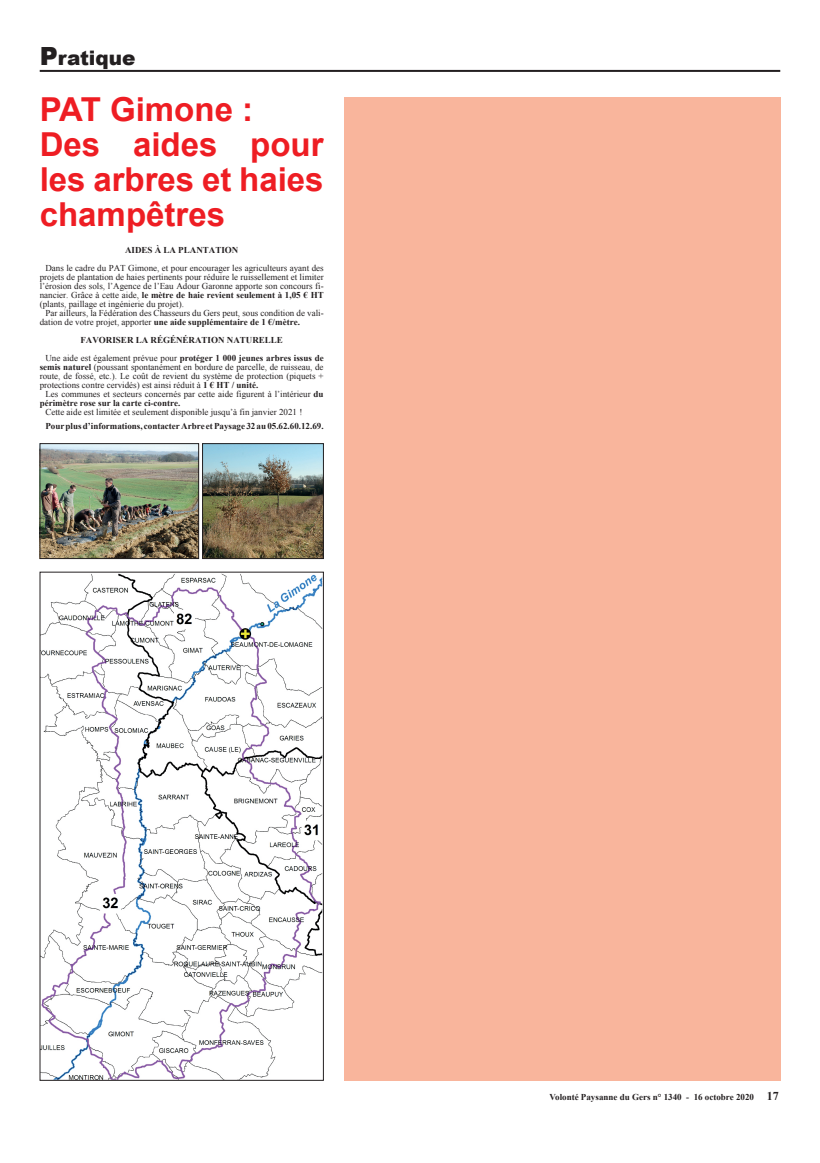
<style>
.page{position:relative;width:820px;height:1163px;background:#fff}
.page>*{position:absolute;margin:0;border:0;box-sizing:border-box;transform-origin:0 0}
.t1{font:700 33px/35px "Arial";color:#ee1d23}
.t2{font:900 20px "Arial";color:#231f20}
.t3{font:9px/9px "Times New Roman";color:#231f20;text-align:justify}
.t4{font:700 9px/18px "Times New Roman";color:#231f20}
.s1{font-size:25px}
.s2{font-weight:700}
.s3{font-weight:400}
.s4{font-size:12px}
</style>
<div class="page">
<hr style="left:40px;top:70px;width:740px;height:2px;background:#231f20">
<img style="left:42px;top:573px;width:279px;height:505px">
<img style="left:42px;top:445px;width:155px;height:111px">
<div style="left:40px;top:443px;width:159px;height:115px;border:1px solid #231f20"></div>
<img style="left:204px;top:445px;width:117px;height:111px">
<div style="left:202px;top:443px;width:121px;height:115px;border:1px solid #231f20"></div>
<div style="left:344px;top:97px;width:436px;height:983px;background:#f9b59c"></div>
<h2 class="t2" style="left:40px;top:43px;width:97px"><span class="s1">P</span>ratique</h2>
<h1 class="t1" style="left:40px;top:93px;width:285px">PAT Gimone :<br>Des aides pour les arbres et haies champêtres</h1>
<p class="t4" style="left:125px;top:241px;width:115px">AIDES À LA PLANTATION</p>
<p class="t3" style="left:40px;top:263px;width:285px;text-indent:6px">Dans le cadre du PAT Gimone, et pour encourager les agriculteurs ayant des projets de plantation de haies pertinents pour réduire le ruissellement et limiter l’érosion des sols, l’Agence de l’Eau Adour Garonne apporte son concours fi&shy;nancier. Grâce à cette aide, <span class="s2">le mètre de haie revient seulement à 1,05 € HT </span>(plants, paillage et ingénierie du projet).</p>
<p class="t3" style="left:40px;top:308px;width:285px;text-indent:6px">Par ailleurs, la Fédération des Chasseurs du Gers peut, sous condition de vali&shy;dation de votre projet, apporter <span class="s2">une aide supplémentaire de 1 €/mètre.</span></p>
<p class="t4" style="left:45px;top:331px;width:280px;text-indent:35px">FAVORISER LA RÉGÉNÉRATION NATURELLE<br><span class="s3">Une aide est également prévue pour</span> protéger 1 000 jeunes arbres issus de</p>
<p class="t3" style="left:40px;top:362px;width:285px"><span class="s2">semis naturel</span> (poussant spontanément en bordure de parcelle, de ruisseau, de route, de fossé, etc.). Le coût de revient du système de protection (piquets + protections contre cervidés) est ainsi réduit à <span class="s2">1 € HT / unité.</span></p>
<p class="t3" style="left:40px;top:389px;width:285px;text-indent:6px">Les communes et secteurs concernés par cette aide figurent à l’intérieur <span class="s2">du périmètre rose sur la carte ci-contre.</span></p>
<p class="t3" style="left:45px;top:407px;width:258px">Cette aide est limitée et seulement disponible jusqu’à fin janvier 2021 !</p>
<p class="t4" style="left:45px;top:417px;width:280px">Pour plus d’informations, contacter Arbre et Paysage 32 au 05.62.60.12.69.</p>
<p class="t4" style="left:549px;top:1087px;width:231px">Volonté Paysanne du Gers n° 1340 - 16 octobre 2020 <span class="s4">17</span></p>
</div>
